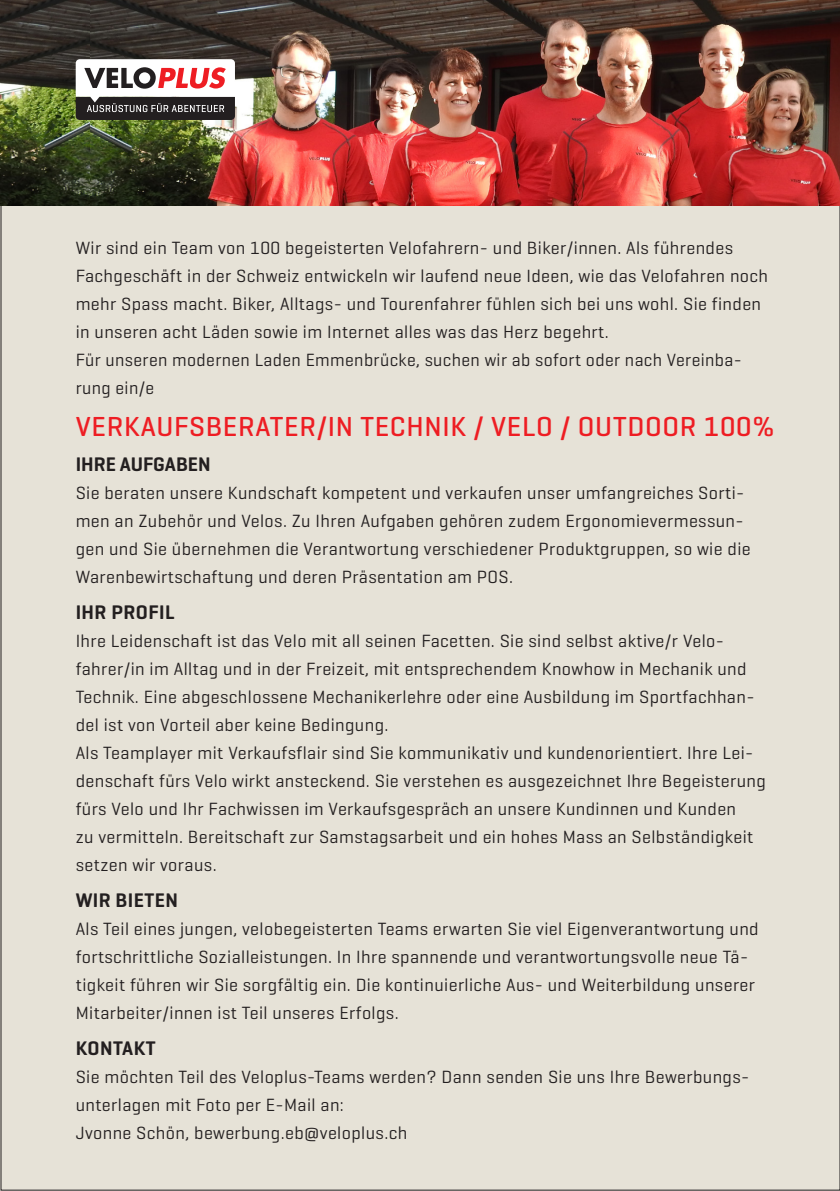
<style>
.page{position:relative;width:840px;height:1191px;background:#fff}
.page>*{position:absolute;margin:0;border:0;box-sizing:border-box;transform-origin:0 0}
.Lauftext{font:500 28px "Geogrotesque";letter-spacing:.025em;color:#ee1d23}
.t1{font:600 20px "Geogrotesque";letter-spacing:.02em;color:#231f20}
.t2{font:600 20px "Geogrotesque";color:#231f20}
.Lauftext-2{font:18px/28px "Geogrotesque";letter-spacing:.02em;color:#231f20}
</style>
<div class="page">
<div style="left:1px;top:185px;width:838px;height:1005px;background:#e6e2d7"></div>
<img style="left:0;top:0;width:839px;height:205px">
<svg style="left:76px;top:59px;width:159px;height:61px"></svg>
<p class="Lauftext-2" style="left:76px;top:233px;width:693px">Wir sind ein Team von 100 begeisterten Velofahrern- und Biker/innen. Als führendes Fachgeschäft in der Schweiz entwickeln wir laufend neue Ideen, wie das Velofahren noch mehr Spass macht. Biker, Alltags- und Tourenfahrer fühlen sich bei uns wohl. Sie finden in unseren acht Läden sowie im Internet alles was das Herz begehrt.</p>
<p class="Lauftext-2" style="left:76px;top:345px;width:667px">Für unseren modernen Laden Emmenbrücke, suchen wir ab sofort oder nach Vereinba&shy;rung ein/e</p>
<p class="Lauftext" style="left:76px;top:409px;width:700px">VERKAUFSBERATER/IN TECHNIK / VELO / OUTDOOR 100%</p>
<p class="t2" style="left:76px;top:452px;width:136px">IHRE AUFGABEN</p>
<p class="Lauftext-2" style="left:76px;top:478px;width:676px">Sie beraten unsere Kundschaft kompetent und verkaufen unser umfangreiches Sorti&shy;men an Zubehör und Velos. Zu Ihren Aufgaben gehören zudem Ergonomievermessun&shy;gen und Sie übernehmen die Verantwortung verschiedener Produktgruppen, so wie die Warenbewirtschaftung und deren Präsentation am POS.</p>
<p class="t1" style="left:76px;top:600px;width:100px">IHR PROFIL</p>
<p class="Lauftext-2" style="left:76px;top:626px;width:680px">Ihre Leidenschaft ist das Velo mit all seinen Facetten. Sie sind selbst aktive/r Velo&shy;fahrer/in im Alltag und in der Freizeit, mit entsprechendem Knowhow in Mechanik und Technik. Eine abgeschlossene Mechanikerlehre oder eine Ausbildung im Sportfachhan&shy;del ist von Vorteil aber keine Bedingung.</p>
<p class="Lauftext-2" style="left:76px;top:738px;width:691px">Als Teamplayer mit Verkaufsflair sind Sie kommunikativ und kundenorientiert. Ihre Lei&shy;denschaft fürs Velo wirkt ansteckend. Sie verstehen es ausgezeichnet Ihre Begeisterung fürs Velo und Ihr Fachwissen im Verkaufsgespräch an unsere Kundinnen und Kunden<br>zu vermitteln. Bereitschaft zur Samstagsarbeit und ein hohes Mass an Selbständigkeit setzen wir voraus.</p>
<p class="t1" style="left:76px;top:888px;width:104px">WIR BIETEN</p>
<p class="Lauftext-2" style="left:76px;top:914px;width:684px">Als Teil eines jungen, velobegeisterten Teams erwarten Sie viel Eigenverantwortung und fortschrittliche Sozialleistungen. In Ihre spannende und verantwortungsvolle neue Tä&shy;tigkeit führen wir Sie sorgfältig ein. Die kontinuierliche Aus- und Weiterbildung unserer Mitarbeiter/innen ist Teil unseres Erfolgs.</p>
<p class="t1" style="left:76px;top:1036px;width:81px">KONTAKT</p>
<p class="Lauftext-2" style="left:76px;top:1062px;width:674px">Sie möchten Teil des Veloplus-Teams werden? Dann senden Sie uns Ihre Bewerbungs&shy;unterlagen mit Foto per E-Mail an:</p>
<p class="Lauftext-2" style="left:76px;top:1118px;width:333px">Jvonne Schön, bewerbung.eb@veloplus.ch</p>
</div>
